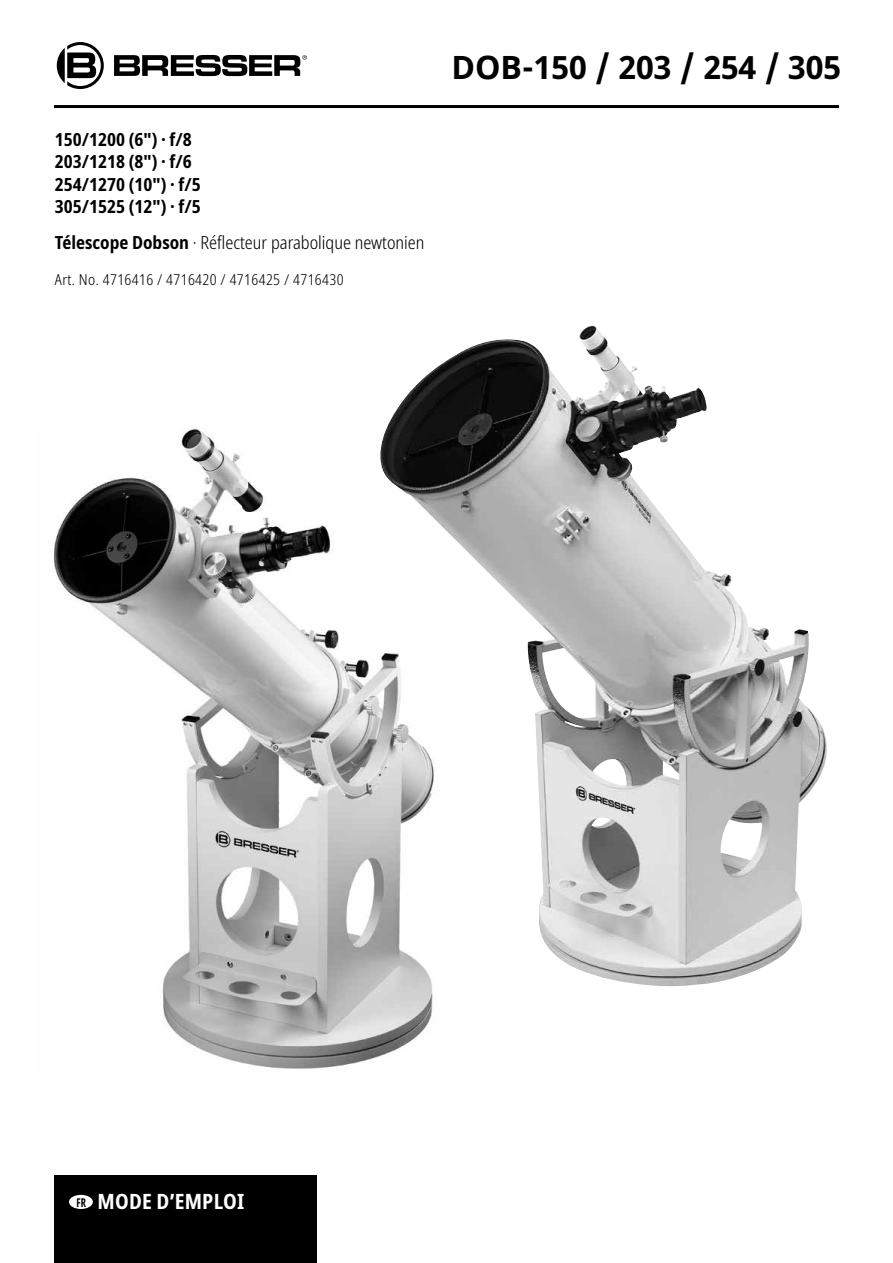
<style>
.page{position:relative;width:893px;height:1263px;background:#fff}
.page>*{position:absolute;margin:0;border:0;box-sizing:border-box;transform-origin:0 0}
.t1{font:700 32.1px "Noto Sans";color:#000}
.t2{font:700 condensed 21px "Noto Sans";letter-spacing:.01em;color:#fff}
.t3{font:700 condensed 18px/22.5px "Noto Sans";color:#000}
.t4{font:300 condensed 18px "Noto Sans";color:#000}
.t5{font:300 condensed 15px "Noto Sans";letter-spacing:.025em;color:#000}
.s1{font-weight:700}
.s2{font-size:12.15px;color:#000}
</style>
<div class="page">
<div style="left:54px;top:1176px;width:262px;height:87px;background:#000"></div>
<div style="left:70px;top:1195px;width:22px;height:13px;background:#fff;border-radius:50%"></div>
<div style="left:69px;top:1195px;width:24px;height:14px;border:2px solid #fff;border-radius:50%"></div>
<img style="left:54px;top:428px;width:380px;height:641px">
<img style="left:375px;top:328px;width:452px;height:659px">
<hr style="left:54px;top:105px;width:785px;height:3px;background:#000">
<svg style="left:114px;top:55px;width:193px;height:21px"></svg>
<svg style="left:57px;top:42px;width:47px;height:47px"></svg>
<p class="t3" style="left:55px;top:128px;width:147px">150/1200 (6") · f/8<br>203/1218 (8") · f/6<br>254/1270 (10") · f/5<br>305/1525 (12") · f/5</p>
<p class="t4" style="left:55px;top:230px;width:371px"><span class="s1">Télescope Dobson</span> · Réflecteur parabolique newtonien</p>
<p class="t5" style="left:55px;top:269px;width:290px">Art. No. 4716416 / 4716420 / 4716425 / 4716430</p>
<h1 class="t1" style="left:451px;top:44px;width:391px">DOB-150 / 203 / 254 / 305</h1>
<p class="t2" style="left:76px;top:1186px;width:169px"><span class="s2">FR</span> MODE D’EMPLOI</p>
</div>
